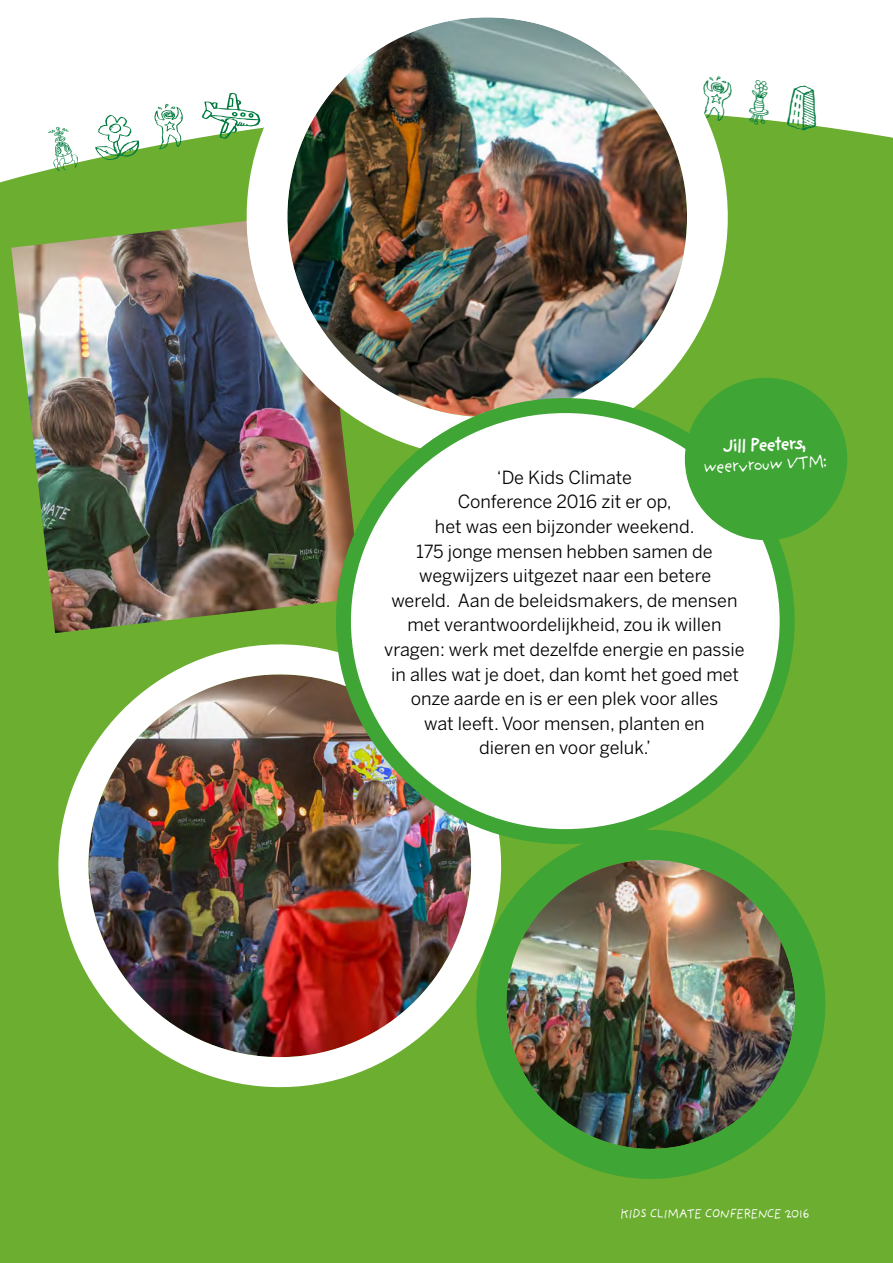
<style>
.page{position:relative;width:893px;height:1263px;background:#fff}
.page>*{position:absolute;margin:0;border:0;box-sizing:border-box;transform-origin:0 0}
.t1{font:18.75px "Providence Sans";color:#fff}
.t2{font:700 18.75px "Providence Sans";color:#fff}
.t3{font:18px/24.6px "Benton Sans";color:#000;text-align:center}
.t4{font:13.5px "Providence Sans";letter-spacing:-.1em;color:#fff}
</style>
<div class="page">
<div style="left:0;top:120px;width:893px;height:1143px;background:#6cae30"></div>
<img style="left:11px;top:213px;width:350px;height:420px">
<img style="left:32px;top:618px;width:422px;height:486px">
<img style="left:454px;top:808px;width:393px;height:387px">
<img style="left:210px;top:17px;width:554px;height:464px">
<div style="left:343px;top:406px;width:444px;height:431px;background:#fff;border-radius:50%"></div>
<div style="left:336px;top:398px;width:459px;height:446px;border:15px solid #3fa535;border-radius:50%"></div>
<div style="left:685px;top:378px;width:162px;height:162px;background:#3fa535;border-radius:50%"></div>
<svg style="left:89px;top:120px;width:53px;height:44px"></svg>
<svg style="left:152px;top:120px;width:36px;height:30px"></svg>
<svg style="left:199px;top:89px;width:64px;height:53px"></svg>
<svg style="left:700px;top:75px;width:33px;height:47px"></svg>
<svg style="left:748px;top:79px;width:24px;height:47px"></svg>
<svg style="left:786px;top:120px;width:35px;height:12px"></svg>
<svg style="left:45px;top:124px;width:36px;height:49px"></svg>
<p class="t2" style="left:721px;top:435px;width:86px;rotate:-3deg">Jill Peeters,</p>
<p class="t1" style="left:703px;top:456px;width:126px;rotate:-3deg">weervrouw VTM:</p>
<p class="t3" style="left:384px;top:465px;width:362px">‘De Kids Climate<br>Conference 2016 zit er op,<br>het was een bijzonder weekend.<br>175 jonge mensen hebben samen de wegwijzers uitgezet naar een betere<br>wereld. Aan de beleidsmakers, de mensen met verantwoordelijkheid, zou ik willen vragen: werk met dezelfde energie en passie in alles wat je doet, dan komt het goed met onze aarde en is er een plek voor alles<br>wat leeft. Voor mensen, planten en<br>dieren en voor geluk.’</p>
<p class="t4" style="left:620px;top:1205px;width:191px">KIDS CLIMATE CONFERENCE 2016</p>
</div>
